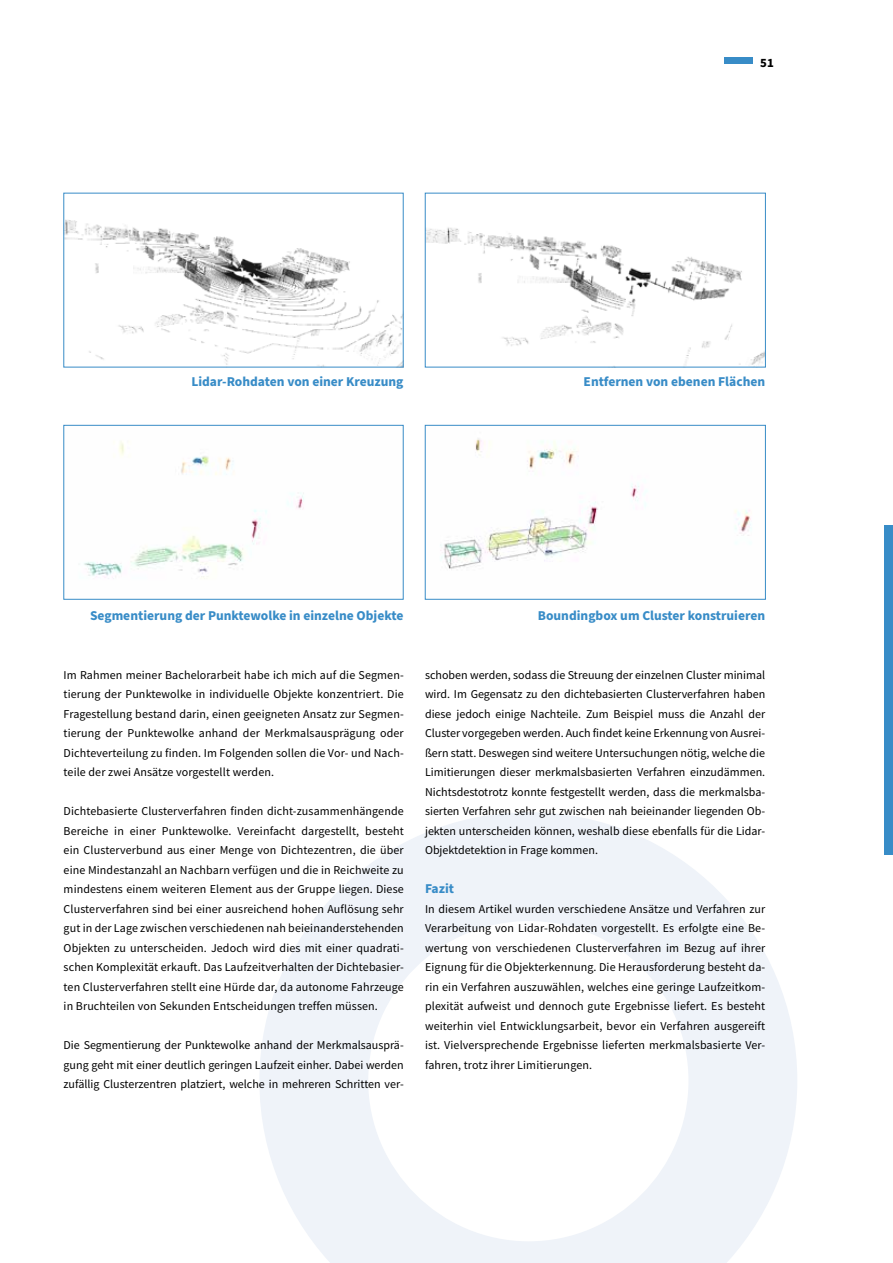
<style>
.page{position:relative;width:893px;height:1263px;background:#fff}
.page>*{position:absolute;margin:0;border:0;box-sizing:border-box;transform-origin:0 0}
.t1{font:700 13.5px "Source Sans Pro";color:#388cc7}
.t2{font:700 12.75px "Source Sans Pro";color:#000}
.t3{font:12px/19.5px "Source Sans Pro";color:#000;text-align:justify}
</style>
<div class="page">
<div style="left:724px;top:57px;width:29px;height:6px;background:#388cc7"></div>
<div style="left:884px;top:525px;width:9px;height:329px;background:#388cc7"></div>
<svg style="left:260px;top:812px;width:537px;height:451px;fill:#eff3f9"></svg>
<img style="left:66px;top:220px;width:335px;height:145px">
<img style="left:427px;top:227px;width:337px;height:138px">
<div style="left:425px;top:193px;width:341px;height:174px;border:1px solid #388cc7"></div>
<img style="left:84px;top:441px;width:220px;height:138px">
<div style="left:64px;top:425px;width:339px;height:174px;border:1px solid #388cc7"></div>
<img style="left:440px;top:438px;width:311px;height:132px">
<div style="left:425px;top:425px;width:341px;height:174px;border:1px solid #388cc7"></div>
<p class="t2" style="left:760px;top:54px;width:15px">51</p>
<p class="t1" style="left:191px;top:373px;width:214px">Lidar-Rohdaten von einer Kreuzung</p>
<p class="t1" style="left:584px;top:373px;width:183px">Entfernen von ebenen Flächen</p>
<p class="t1" style="left:90px;top:607px;width:315px">Segmentierung der Punktewolke in einzelne Objekte</p>
<p class="t3" style="left:64px;top:665px;width:342px">Im Rahmen meiner Bachelorarbeit habe ich mich auf die Segmen&shy;tierung der Punktewolke in individuelle Objekte konzentriert. Die Fragestellung bestand darin, einen geeigneten Ansatz zur Segmen&shy;tierung der Punktewolke anhand der Merkmalsausprägung oder Dichteverteilung zu finden. Im Folgenden sollen die Vor- und Nach&shy;teile der zwei Ansätze vorgestellt werden.</p>
<p class="t3" style="left:64px;top:802px;width:342px">Dichtebasierte Clusterverfahren finden dicht-zusammenhängende Bereiche in einer Punktewolke. Vereinfacht dargestellt, besteht ein Clusterverbund aus einer Menge von Dichtezentren, die über eine Mindestanzahl an Nachbarn verfügen und die in Reichweite zu mindestens einem weiteren Element aus der Gruppe liegen. Diese Clusterverfahren sind bei einer ausreichend hohen Auflösung sehr gut in der Lage zwischen verschiedenen nah beieinanderstehenden Objekten zu unterscheiden. Jedoch wird dies mit einer quadrati&shy;schen Komplexität erkauft. Das Laufzeitverhalten der Dichtebasier&shy;ten Clusterverfahren stellt eine Hürde dar, da autonome Fahrzeuge in Bruchteilen von Sekunden Entscheidungen treffen müssen.</p>
<p class="t3" style="left:64px;top:1036px;width:342px">Die Segmentierung der Punktewolke anhand der Merkmalsausprä&shy;gung geht mit einer deutlich geringen Laufzeit einher. Dabei werden zufällig Clusterzentren platziert, welche in mehreren Schritten ver-</p>
<p class="t1" style="left:538px;top:607px;width:229px">Boundingbox um Cluster konstruieren</p>
<p class="t3" style="left:425px;top:665px;width:342px">schoben werden, sodass die Streuung der einzelnen Cluster minimal wird. Im Gegensatz zu den dichtebasierten Clusterverfahren haben diese jedoch einige Nachteile. Zum Beispiel muss die Anzahl der Cluster vorgegeben werden. Auch findet keine Erkennung von Ausrei&shy;ßern statt. Deswegen sind weitere Untersuchungen nötig, welche die Limitierungen dieser merkmalsbasierten Verfahren einzudämmen.<br>Nichtsdestotrotz konnte festgestellt werden, dass die merkmalsba&shy;sierten Verfahren sehr gut zwischen nah beieinander liegenden Ob&shy;jekten unterscheiden können, weshalb diese ebenfalls für die Lidar-Objektdetektion in Frage kommen.</p>
<p class="t1" style="left:425px;top:880px;width:31px">Fazit</p>
<p class="t3" style="left:425px;top:899px;width:342px">In diesem Artikel wurden verschiedene Ansätze und Verfahren zur Verarbeitung von Lidar-Rohdaten vorgestellt. Es erfolgte eine Be&shy;wertung von verschiedenen Clusterverfahren im Bezug auf ihrer Eignung für die Objekterkennung. Die Herausforderung besteht da&shy;rin ein Verfahren auszuwählen, welches eine geringe Laufzeitkom&shy;plexität aufweist und dennoch gute Ergebnisse liefert. Es besteht weiterhin viel Entwicklungsarbeit, bevor ein Verfahren ausgereift ist. Vielversprechende Ergebnisse lieferten merkmalsbasierte Ver&shy;fahren, trotz ihrer Limitierungen.</p>
</div>
